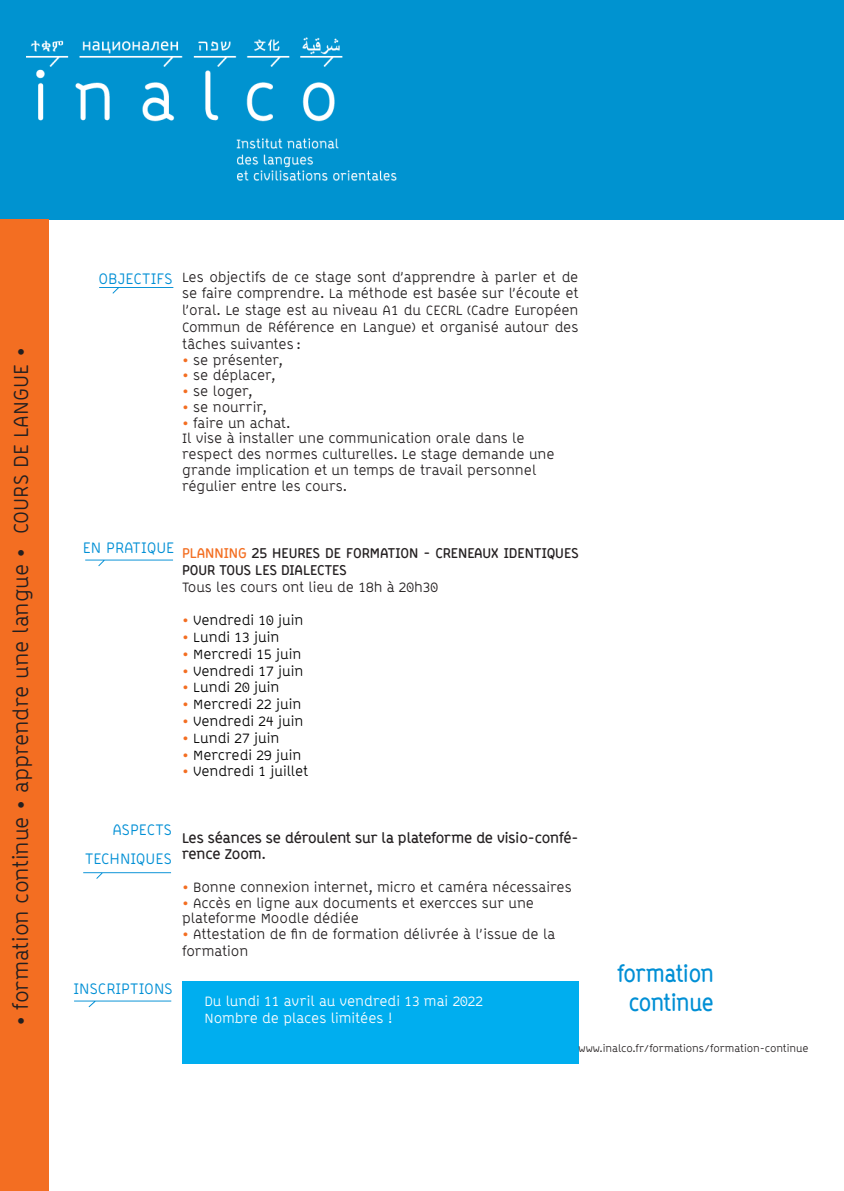
<style>
.page{position:relative;width:844px;height:1191px;background:#fff}
.page>*{position:absolute;margin:0;border:0;box-sizing:border-box;transform-origin:0 0}
.TITRAGE_DU_SÉMINAIRE{font:700 22.4px "ABB Line";letter-spacing:-.01em;color:#008fd5;scale:.91 1}
.t1{font:21px "ABB Line";color:#231f20}
.GAUCHE_-_OBJECTIFS{font:15.75px "ABB Line";color:#008fd5}
.TEXTE_COURANT_AVEC_R{font:14px/16.8px "ABB Line";color:#231f20}
.TEXTE_COURANT_AVEC_R-2{font:14px "ABB Line";color:#000}
.TEXTE_COURANT_AVEC_R-3{font:700 14px/16.8px "ABB Line";color:#231f20}
.TEXTE_COURANT_AVEC_R-4{font:14px "ABB Line";color:#fff}
.TEXTE_COURANT{font:10.5px "ABB Line";color:#231f20}
.s1{color:#f36e22}
.s2{color:#f36e21}
</style>
<div class="page">
<div style="left:182px;top:981px;width:396px;height:82px;background:#00aeef"></div>
<div style="left:0;top:0;width:843px;height:220px;background:#0093d0"></div>
<img style="left:26px;top:37px;width:371px;height:144px">
<svg style="left:85px;top:559px;width:88px;height:7px"></svg>
<div style="left:0;top:220px;width:49px;height:971px;background:#f36e22"></div>
<svg style="left:83px;top:872px;width:88px;height:7px"></svg>
<svg style="left:74px;top:1000px;width:97px;height:7px"></svg>
<svg style="left:99px;top:287px;width:74px;height:7px"></svg>
<p class="t1" style="left:9px;top:1026px;width:681px;rotate:-90deg">• formation continue • apprendre une langue • COURS DE LANGUE •</p>
<p class="GAUCHE_-_OBJECTIFS" style="left:98px;top:269px;width:76px">OBJECTIFS</p>
<p class="TEXTE_COURANT_AVEC_R" style="left:182px;top:268px;width:398px;text-align:justify">Les objectifs de ce stage sont d’apprendre à parler et de se faire comprendre. La méthode est basée sur l’écoute et l’oral. Le stage est au niveau A1 du CECRL (Cadre Européen Commun de Référence en Langue) et organisé autour des tâches suivantes :</p>
<p class="TEXTE_COURANT_AVEC_R" style="left:182px;top:351px;width:102px"><span class="s1">•</span> se présenter,</p>
<p class="TEXTE_COURANT_AVEC_R" style="left:182px;top:367px;width:95px"><span class="s1">•</span> se déplacer,</p>
<p class="TEXTE_COURANT_AVEC_R" style="left:182px;top:383px;width:72px"><span class="s1">•</span> se loger,</p>
<p class="TEXTE_COURANT_AVEC_R" style="left:182px;top:399px;width:86px"><span class="s1">•</span> se nourrir,</p>
<p class="TEXTE_COURANT_AVEC_R" style="left:182px;top:414px;width:109px"><span class="s1">•</span> faire un achat.</p>
<p class="TEXTE_COURANT_AVEC_R" style="left:182px;top:431px;width:374px;line-height:15.8px">Il vise à installer une communication orale dans le respect des normes culturelles. Le stage demande une grande implication et un temps de travail personnel régulier entre les cours.</p>
<p class="GAUCHE_-_OBJECTIFS" style="left:83px;top:538px;width:93px">EN PRATIQUE</p>
<p class="TEXTE_COURANT_AVEC_R-3" style="left:182px;top:544px;width:398px"><span class="s2">PLANNING</span> 25 HEURES DE FORMATION - CRENEAUX IDENTIQUES<br>POUR TOUS LES DIALECTES</p>
<p class="TEXTE_COURANT_AVEC_R" style="left:182px;top:578px;width:257px">Tous les cours ont lieu de 18h à 20h30</p>
<p class="TEXTE_COURANT_AVEC_R-2" style="left:182px;top:612px;width:123px"><span class="s1">•</span> Vendredi 10 juin</p>
<p class="TEXTE_COURANT_AVEC_R-2" style="left:182px;top:629px;width:99px"><span class="s1">•</span> Lundi 13 juin</p>
<p class="TEXTE_COURANT_AVEC_R-2" style="left:182px;top:646px;width:121px"><span class="s1">•</span> Mercredi 15 juin</p>
<p class="TEXTE_COURANT_AVEC_R-2" style="left:182px;top:662px;width:123px"><span class="s1">•</span> Vendredi 17 juin</p>
<p class="TEXTE_COURANT_AVEC_R-2" style="left:182px;top:679px;width:99px"><span class="s1">•</span> Lundi 20 juin</p>
<p class="TEXTE_COURANT_AVEC_R-2" style="left:182px;top:696px;width:121px"><span class="s1">•</span> Mercredi 22 juin</p>
<p class="TEXTE_COURANT_AVEC_R-2" style="left:182px;top:713px;width:123px"><span class="s1">•</span> Vendredi 24 juin</p>
<p class="TEXTE_COURANT_AVEC_R-2" style="left:182px;top:730px;width:99px"><span class="s1">•</span> Lundi 27 juin</p>
<p class="TEXTE_COURANT_AVEC_R-2" style="left:182px;top:746px;width:121px"><span class="s1">•</span> Mercredi 29 juin</p>
<p class="TEXTE_COURANT_AVEC_R-2" style="left:182px;top:763px;width:128px"><span class="s1">•</span> Vendredi 1 juillet</p>
<p class="GAUCHE_-_OBJECTIFS" style="left:112px;top:820px;width:61px">ASPECTS</p>
<p class="GAUCHE_-_OBJECTIFS" style="left:85px;top:849px;width:88px">TECHNIQUES</p>
<p class="GAUCHE_-_OBJECTIFS" style="left:73px;top:979px;width:100px">INSCRIPTIONS</p>
<p class="TEXTE_COURANT_AVEC_R-3" style="left:182px;top:829px;width:398px">Les séances se déroulent sur la plateforme de visio-confé&shy;rence Zoom.</p>
<p class="TEXTE_COURANT_AVEC_R" style="left:182px;top:878px;width:391px"><span class="s1">•</span> Bonne connexion internet, micro et caméra nécessaires</p>
<p class="TEXTE_COURANT_AVEC_R" style="left:182px;top:895px;width:353px;line-height:15.8px"><span class="s1">•</span> Accès en ligne aux documents et exercces sur une plateforme Moodle dédiée</p>
<p class="TEXTE_COURANT_AVEC_R" style="left:182px;top:926px;width:374px"><span class="s1">•</span> Attestation de fin de formation délivrée à l’issue de la formation</p>
<p class="TEXTE_COURANT_AVEC_R-4" style="left:204px;top:993px;width:280px">Du lundi 11 avril au vendredi 13 mai 2022</p>
<p class="TEXTE_COURANT_AVEC_R-4" style="left:204px;top:1010px;width:189px">Nombre de places limitées !</p>
<p class="TITRAGE_DU_SÉMINAIRE" style="left:617px;top:960px;width:107px">formation</p>
<p class="TITRAGE_DU_SÉMINAIRE" style="left:628px;top:990px;width:95px">continue</p>
<p class="TEXTE_COURANT" style="left:578px;top:1042px;width:231px">www.inalco.fr/formations/formation-continue</p>
</div>
